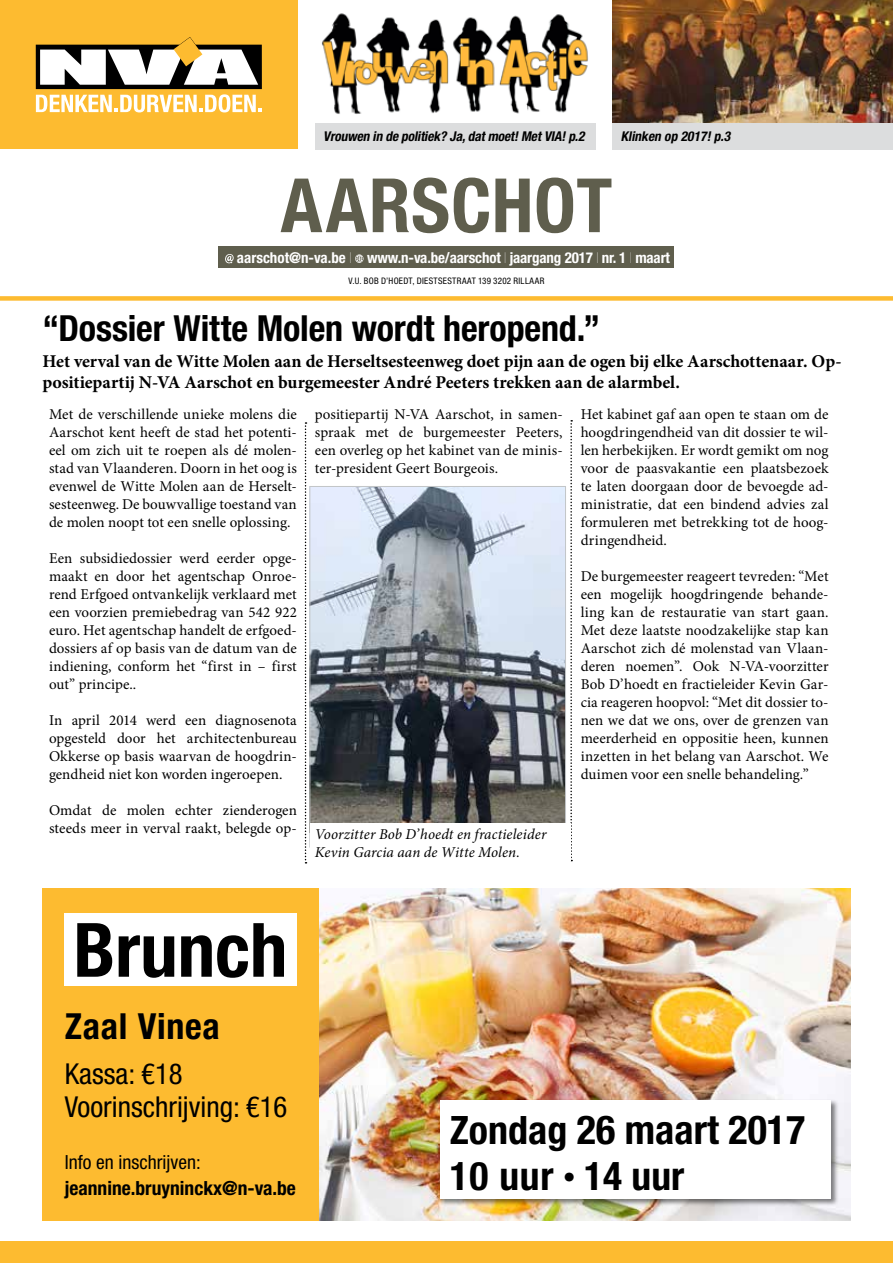
<style>
.page{position:relative;width:893px;height:1263px;background:#fff}
.page>*{position:absolute;margin:0;border:0;box-sizing:border-box;transform-origin:0 0}
.t1{font:700 condensed 75px "Helvetica Neue LT Std";letter-spacing:.01em;color:#5f5e4d}
.t2{font:700 condensed 75px "Helvetica Neue LT Std";color:#000}
.t3{font:700 condensed 40.05px "Helvetica Neue LT Std";color:#000}
.t4{font:700 condensed 39.45px "Helvetica Neue LT Std";letter-spacing:.01em;color:#000}
.t5{font:700 condensed 36px "Helvetica Neue LT Std";letter-spacing:-.005em;color:#000}
.t6{font:700 condensed 36px "Helvetica Neue LT Std";letter-spacing:.02em;color:#000}
.t7{font:condensed 28.8px/33px "Helvetica Neue LT Std";color:#000}
.t8{font:700 condensed 19.5px "Helvetica Neue LT Std";color:#000}
.t9{font:condensed 19.5px "Helvetica Neue LT Std";color:#000}
.t10{font:700 18px/21px "Minion Pro";color:#000}
.t11{font:15px/18px "Minion Pro";color:#000;text-align:justify}
.t12{font:italic 15px/18px "Minion Pro";letter-spacing:.005em;color:#000}
.t13{font:700 condensed 15px "Helvetica Neue LT Std";letter-spacing:-.01em;color:#fff}
.t14{font:italic 700 condensed 13.5px "Helvetica Neue LT Std";color:#000}
.t15{font:condensed 9px "Helvetica Neue LT Std";letter-spacing:.035em;color:#000}
.s1{font-weight:200}
.s2{font-size:39.15px}
.s3{font-size:46.05px}
</style>
<div class="page">
<div style="left:0;top:0;width:298px;height:149px;background:#fdbb30"></div>
<svg style="left:36px;top:37px;width:226px;height:75px"></svg>
<div style="left:0;top:1242px;width:893px;height:21px;background:#fdbb30"></div>
<div style="left:0;top:296px;width:893px;height:5px;background:#fdbb30"></div>
<div style="left:219px;top:247px;width:455px;height:21px;background:#5f5e4d"></div>
<svg style="left:225px;top:254px;width:9px;height:9px"></svg>
<svg style="left:355px;top:254px;width:8px;height:9px"></svg>
<svg style="left:305px;top:422px;width:1px;height:441px"></svg>
<svg style="left:570px;top:420px;width:2px;height:441px"></svg>
<img style="left:311px;top:488px;width:253px;height:335px">
<div style="left:309px;top:486px;width:257px;height:361px;border:1px solid #c3c6c8"></div>
<div style="left:310px;top:824px;width:261px;height:37px;background:#fff"></div>
<img style="left:319px;top:888px;width:531px;height:332px">
<div style="left:43px;top:888px;width:276px;height:332px;background:#fdbb30"></div>
<div style="left:438px;top:1098px;width:401px;height:108px;background:#000;opacity:.5"></div>
<div style="left:440px;top:1100px;width:391px;height:99px;background:#fff"></div>
<div style="left:64px;top:914px;width:233px;height:72px;background:#fff"></div>
<img style="left:321px;top:13px;width:268px;height:101px">
<img style="left:612px;top:0;width:281px;height:123px">
<div style="left:315px;top:123px;width:280px;height:27px;background:#dcddde"></div>
<div style="left:612px;top:123px;width:281px;height:27px;background:#dcddde"></div>
<p class="t14" style="left:323px;top:128px;width:266px">Vrouwen in de politiek? Ja,datmoet!MetVIA!p.2</p>
<p class="t14" style="left:621px;top:128px;width:114px">Klinken op 2017!p.3</p>
<h1 class="t1" style="left:281px;top:160px;width:333px">AARSCHOT</h1>
<p class="t13" style="left:237px;top:248px;width:434px">aarschot@n-va.be <span class="s1">I</span> www.n-va.be/aarschot <span class="s1">I</span> jaargang 2017 <span class="s1">I</span> nr. 1 <span class="s1">I</span> maart</p>
<p class="t15" style="left:348px;top:276px;width:197px">V.U. BOB D’HOEDT, DIESTSESTRAAT 139 3202 RILLAAR</p>
<h3 class="t5" style="left:43px;top:307px;width:559px">“Dossier Witte Molen wordt heropend.”</h3>
<p class="t10" style="left:43px;top:350px;width:800px">Het verval van de Witte Molen aan de Herseltsesteenweg doet pijn aan de ogen bij elke Aarschottenaar. Op&shy;positiepartij N-VA Aarschot en burgemeester André Peeters trekken aan de alarmbel.</p>
<p class="t11" style="left:49px;top:405px;width:249px">Met de verschillende unieke molens die Aarschot kent heeft de stad het potenti&shy;eel om zich uit te roepen als dé molen&shy;stad van Vlaanderen. Doorn in het oog is evenwel de Witte Molen aan de Herselt&shy;sesteenweg. De bouwvallige toestand van de molen noopt tot een snelle oplossing.</p>
<p class="t11" style="left:49px;top:549px;width:249px">Een subsidiedossier werd eerder opge&shy;maakt en door het agentschap Onroe&shy;rend Erfgoed ontvankelijk verklaard met een voorzien premiebedrag van 542 922 euro. Het agentschap handelt de erfgoed&shy;dossiers af op basis van de datum van de indiening, conform het “first in – first out” principe..</p>
<p class="t11" style="left:49px;top:711px;width:249px">In april 2014 werd een diagnosenota opgesteld door het architectenbureau Okkerse op basis waarvan de hoogdrin&shy;gendheid niet kon worden ingeroepen.</p>
<p class="t11" style="left:49px;top:801px;width:249px">Omdat de molen echter zienderogen steeds meer in verval raakt, belegde op-</p>
<p class="t11" style="left:315px;top:405px;width:249px">positiepartij N-VA Aarschot, in samen&shy;spraak met de burgemeester Peeters, een overleg op het kabinet van de minis&shy;ter-president Geert Bourgeois.</p>
<p class="t11" style="left:581px;top:405px;width:249px">Het kabinet gaf aan open te staan om de hoogdringendheid van dit dossier te wil&shy;len herbekijken. Er wordt gemikt om nog voor de paasvakantie een plaatsbezoek te laten doorgaan door de bevoegde ad&shy;ministratie, dat een bindend advies zal formuleren met betrekking tot de hoog&shy;dringendheid.</p>
<p class="t11" style="left:581px;top:567px;width:249px">De burgemeester reageert tevreden: “Met een mogelijk hoogdringende behande&shy;ling kan de restauratie van start gaan.<br>Met deze laatste noodzakelijke stap kan Aarschot zich dé molenstad van Vlaan&shy;deren noemen”. Ook N-VA-voorzitter Bob D’hoedt en fractieleider Kevin Gar&shy;cia reageren hoopvol: “Met dit dossier to&shy;nen we dat we ons, over de grenzen van meerderheid en oppositie heen, kunnen inzetten in het belang van Aarschot. We duimen voor een snelle behandeling.”</p>
<p class="t12" style="left:315px;top:825px;width:233px">Voorzitter Bob D’hoedt en fractieleider<br>Kevin Garcia aan de Witte Molen.</p>
<h1 class="t2" style="left:74px;top:905px;width:215px">Brunch</h1>
<h3 class="t6" style="left:65px;top:1004px;width:157px">Zaal Vinea</h3>
<h3 class="t7" style="left:65px;top:1057px;width:224px">Kassa: €18<br>Voorinschrijving: €16</h3>
<h3 class="t9" style="left:65px;top:1150px;width:138px">Info en inschrijven:</h3>
<h3 class="t8" style="left:65px;top:1176px;width:233px">jeannine.bruyninckx@n-va.be</h3>
<h2 class="t3" style="left:450px;top:1105px;width:357px"><span class="s2">Zondag</span> 26 maart 2017</h2>
<h3 class="t4" style="left:450px;top:1152px;width:236px">10 uur <span class="s3">∙</span> 14 uur</h3>
</div>
